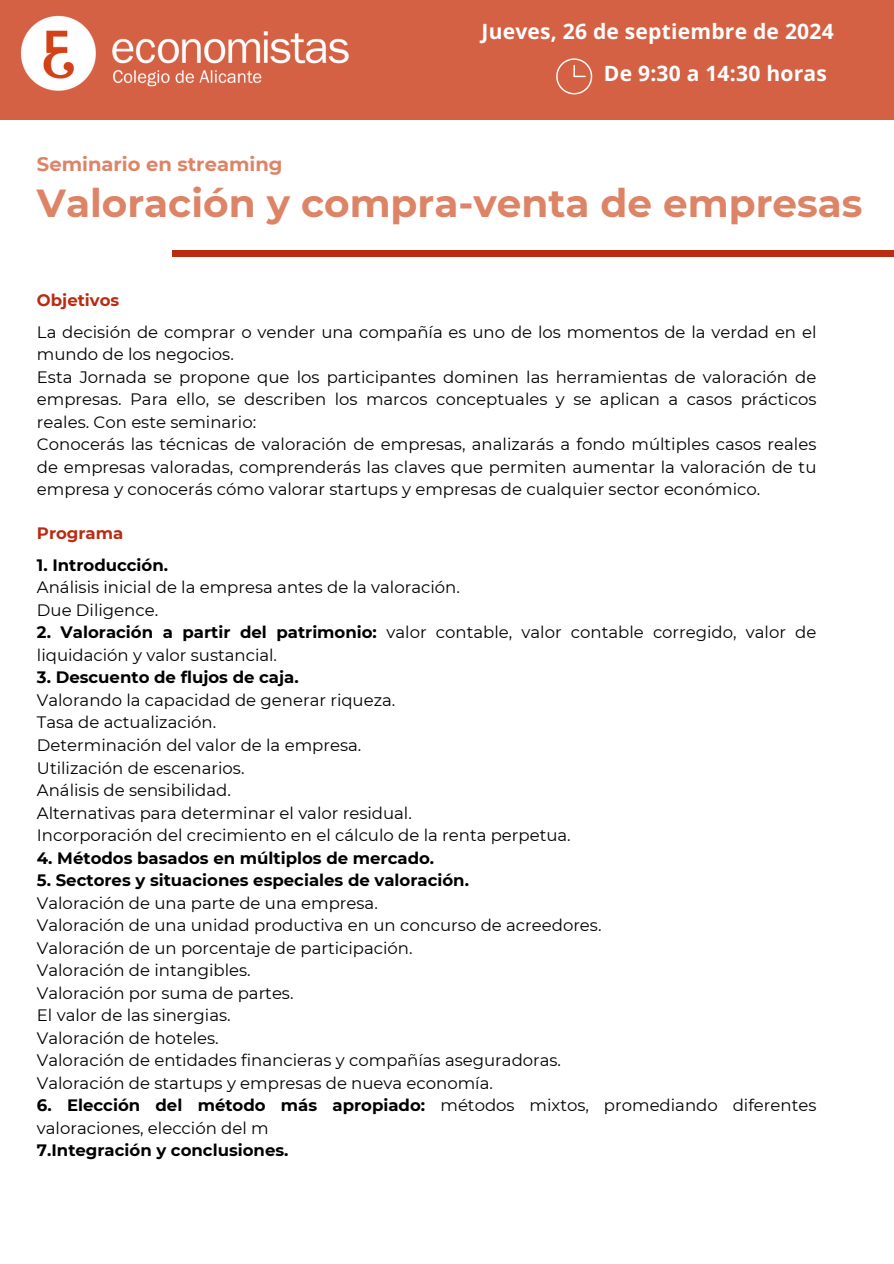
<style>
.page{position:relative;width:894px;height:1264px;background:#fff}
.page>*{position:absolute;margin:0;border:0;box-sizing:border-box;transform-origin:0 0}
.t1{font:700 39px "Montserrat";color:#dd8467}
.t2{font:700 21px "Open Sans";letter-spacing:.01em;color:#fff}
.t3{font:700 19.5px "Montserrat";color:#dd8467}
.t4{font:16.5px/22.5px "Montserrat";color:#000}
.t5{font:700 16.5px "Montserrat";color:#000}
.t6{font:700 16.5px "Montserrat";color:#ba2c12}
.s1{font-weight:700}
</style>
<div class="page">
<div style="left:172px;top:250px;width:721px;height:7px;background:#ba2c12"></div>
<div style="left:0;top:0;width:893px;height:120px;background:#d46144"></div>
<svg style="left:556px;top:58px;width:36px;height:36px"></svg>
<img style="left:20px;top:15px;width:329px;height:76px">
<p class="t3" style="left:37px;top:152px;width:247px">Seminario en streaming</p>
<p class="t2" style="left:481px;top:17px;width:354px">Jueves, 26 de septiembre de 2024</p>
<p class="t2" style="left:603px;top:59px;width:224px">De 9:30 a 14:30 horas</p>
<p class="t1" style="left:37px;top:179px;width:826px">Valoración y compra-venta de empresas</p>
<p class="t6" style="left:37px;top:290px;width:84px">Objetivos</p>
<h2 class="t4" style="left:37px;top:320px;width:780px">La decisión de comprar o vender una compañía es uno de los momentos de la verdad en el mundo de los negocios.</h2>
<p class="t4" style="left:37px;top:365px;width:780px;text-align:justify">Esta Jornada se propone que los participantes dominen las herramientas de valoración de empresas. Para ello, se describen los marcos conceptuales y se aplican a casos prácticos reales. Con este seminario:</p>
<h2 class="t4" style="left:37px;top:433px;width:780px;text-align:justify">Conocerás las técnicas de valoración de empresas, analizarás a fondo múltiples casos reales de empresas valoradas, comprenderás las claves que permiten aumentar la valoración de tu empresa y conocerás cómo valorar startups y empresas de cualquier sector económico.</h2>
<h2 class="t6" style="left:37px;top:523px;width:88px">Programa</h2>
<h1 class="t5" style="left:37px;top:555px;width:133px">1. Introducción.</h1>
<p class="t4" style="left:37px;top:576px;width:424px">Análisis inicial de la empresa antes de la valoración.</p>
<p class="t4" style="left:37px;top:598px;width:123px">Due Diligence.</p>
<p class="t4" style="left:37px;top:621px;width:780px"><span class="s1">2. Valoración a partir del patrimonio:</span> valor contable, valor contable corregido, valor de liquidación y valor sustancial.</p>
<p class="t5" style="left:37px;top:667px;width:263px">3. Descuento de flujos de caja.</p>
<p class="t4" style="left:37px;top:688px;width:360px">Valorando la capacidad de generar riqueza.</p>
<p class="t4" style="left:37px;top:711px;width:181px">Tasa de actualización.</p>
<p class="t4" style="left:37px;top:733px;width:326px">Determinación del valor de la empresa.</p>
<p class="t4" style="left:37px;top:756px;width:209px">Utilización de escenarios.</p>
<p class="t4" style="left:37px;top:778px;width:195px">Análisis de sensibilidad.</p>
<p class="t4" style="left:37px;top:801px;width:376px">Alternativas para determinar el valor residual.</p>
<p class="t4" style="left:37px;top:823px;width:535px">Incorporación del crecimiento en el cálculo de la renta perpetua.</p>
<p class="t5" style="left:37px;top:847px;width:398px">4. Métodos basados en múltiplos de mercado.</p>
<p class="t5" style="left:37px;top:870px;width:433px">5. Sectores y situaciones especiales de valoración.</p>
<p class="t4" style="left:37px;top:891px;width:342px">Valoración de una parte de una empresa.</p>
<p class="t4" style="left:37px;top:913px;width:566px">Valoración de una unidad productiva en un concurso de acreedores.</p>
<p class="t4" style="left:37px;top:936px;width:377px">Valoración de un porcentaje de participación.</p>
<p class="t4" style="left:37px;top:958px;width:215px">Valoración de intangibles.</p>
<p class="t4" style="left:37px;top:981px;width:258px">Valoración por suma de partes.</p>
<p class="t4" style="left:37px;top:1003px;width:195px">El valor de las sinergias.</p>
<p class="t4" style="left:37px;top:1026px;width:183px">Valoración de hoteles.</p>
<p class="t4" style="left:37px;top:1048px;width:525px">Valoración de entidades financieras y compañías aseguradoras.</p>
<p class="t4" style="left:37px;top:1071px;width:457px">Valoración de startups y empresas de nueva economía.</p>
<p class="t4" style="left:37px;top:1093px;width:780px"><span class="s1">6. Elección del método más apropiado:</span> métodos mixtos, promediando diferentes valoraciones, elección del m</p>
<p class="t5" style="left:37px;top:1140px;width:253px">7.Integración y conclusiones.</p>
</div>
